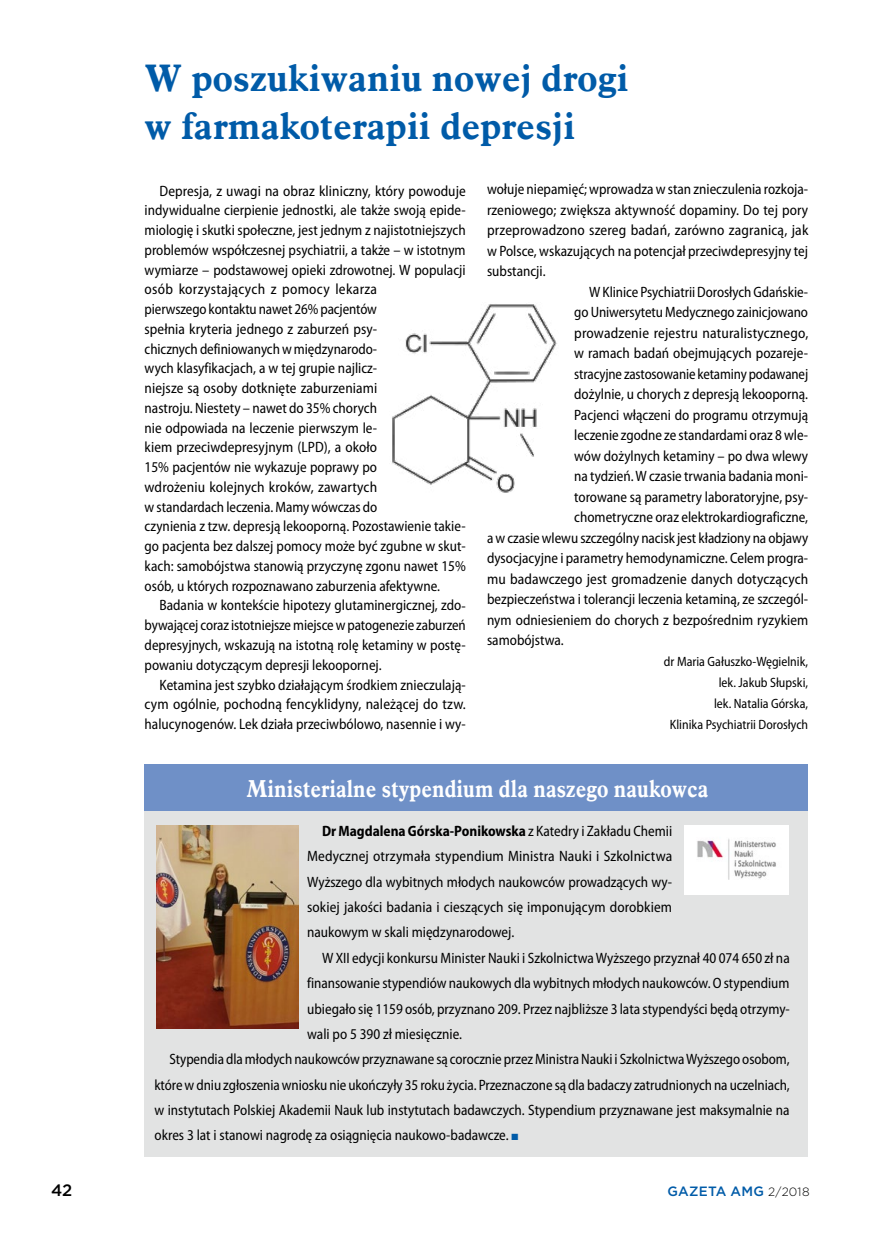
<style>
.page{position:relative;width:872px;height:1234px;background:#fff}
.page>*{position:absolute;margin:0;border:0;box-sizing:border-box;transform-origin:0 0}
.t1{font:700 37.5px/48px "Aldine 721 EU";letter-spacing:.005em;color:#005ba8}
.t2{font:700 24px "Aldine 721 EU";letter-spacing:.005em;color:#fff;scale:.88 1}
.t3{font:500 16.5px "Gotham";color:#000}
.t4{font:semi-condensed 15px/19.8px "Myriad Pro";color:#000;text-align:justify;scale:.96 1}
.t5{font:semi-condensed 15px/19.8px "Myriad Pro";color:#000}
.t6{font:semi-condensed 15px "Myriad Pro";color:#000;scale:.95 1}
.t7{font:semi-condensed 15px "Myriad Pro";color:#000;scale:.94 1}
.t8{font:semi-condensed 13.5px/21px "Myriad Pro";color:#000;text-align:right;scale:.96 1}
.t9{font:500 13.5px "Gotham";letter-spacing:.015em;color:#005ba8}
.s1{font-weight:700}
.s2{color:#005ba8}
.s3{font-weight:300;font-size:12px;color:#000}
</style>
<div class="page">
<img style="left:392px;top:304px;width:165px;height:189px">
<div style="left:145px;top:764px;width:663px;height:393px;background:#e2e3e3"></div>
<div style="left:145px;top:764px;width:663px;height:46px;background:#6f90c7"></div>
<img style="left:687px;top:827px;width:99px;height:65px">
<div style="left:685px;top:825px;width:103px;height:69px;border:1px solid #fff"></div>
<img style="left:156px;top:825px;width:143px;height:203px">
<h1 class="t1" style="left:145px;top:54px;width:485px">W poszukiwaniu nowej drogi w farmakoterapii depresji</h1>
<p class="t4" style="left:487px;top:179px;width:336px">wołuje niepamięć; wprowadza w stan znieczulenia rozkoja-</p>
<p class="t5" style="left:487px;top:199px;width:323px">rzeniowego; zwiększa aktywność dopaminy. Do tej pory</p>
<p class="t5" style="left:487px;top:220px;width:323px">przeprowadzono szereg badań, zarówno zagranicą, jak</p>
<p class="t4" style="left:487px;top:240px;width:336px">w Polsce, wskazujących na potencjał przeciwdepresyjny tej</p>
<p class="t4" style="left:487px;top:261px;width:63px">substancji.</p>
<p class="t6" style="left:589px;top:282px;width:232px">W Klinice Psychiatrii Dorosłych Gdańskie-</p>
<p class="t6" style="left:574px;top:303px;width:248px">go Uniwersytetu Medycznego zainicjowano</p>
<p class="t5" style="left:574px;top:322px;width:236px">prowadzenie rejestru naturalistycznego,</p>
<p class="t4" style="left:574px;top:343px;width:245px">w ramach badań obejmujących pozareje-</p>
<p class="t7" style="left:574px;top:364px;width:250px">stracyjne zastosowanie ketaminy podawanej</p>
<p class="t4" style="left:574px;top:384px;width:245px">dożylnie, u chorych z depresją lekooporną.</p>
<p class="t4" style="left:574px;top:404px;width:245px">Pacjenci włączeni do programu otrzymują</p>
<p class="t4" style="left:574px;top:425px;width:245px">leczenie zgodne ze standardami oraz 8 wle-</p>
<p class="t4" style="left:574px;top:445px;width:245px">wów dożylnych ketaminy – po dwa wlewy</p>
<p class="t4" style="left:574px;top:466px;width:245px">na tydzień. W czasie trwania badania moni-</p>
<p class="t4" style="left:574px;top:486px;width:245px">torowane są parametry laboratoryjne, psy-</p>
<p class="t4" style="left:574px;top:507px;width:245px">chometryczne oraz elektrokardiograficzne,</p>
<p class="t6" style="left:487px;top:528px;width:340px">a w czasie wlewu szczególny nacisk jest kładziony na objawy</p>
<p class="t4" style="left:487px;top:548px;width:336px">dysocjacyjne i parametry hemodynamiczne. Celem progra-</p>
<p class="t5" style="left:487px;top:568px;width:323px">mu badawczego jest gromadzenie danych dotyczących</p>
<p class="t4" style="left:487px;top:589px;width:336px">bezpieczeństwa i tolerancji leczenia ketaminą, ze szczegól-</p>
<p class="t4" style="left:487px;top:609px;width:336px">nym odniesieniem do chorych z bezpośrednim ryzykiem</p>
<p class="t4" style="left:487px;top:629px;width:82px">samobójstwa.</p>
<p class="t8" style="left:664px;top:650px;width:152px">dr Maria Gałuszko-Węgielnik, lek. Jakub Słupski,<br>lek. Natalia Górska,<br>Klinika Psychiatrii Dorosłych</p>
<p class="t5" style="left:145px;top:180px;width:323px;text-indent:15px">Depresja, z uwagi na obraz kliniczny, który powoduje indywidualne cierpienie jednostki, ale także swoją epide&shy;miologię i skutki społeczne, jest jednym z najistotniejszych problemów współczesnej psychiatrii, a także – w istotnym wymiarze – podstawowej opieki zdrowotnej. W populacji osób korzystających z pomocy lekarza<br>pierwszego kontaktu nawet 26% pacjentów<br>spełnia kryteria jednego z zaburzeń psy-<br>chicznych definiowanych w międzynarodo-<br>wych klasyfikacjach, a w tej grupie najlicz-<br>niejsze są osoby dotknięte zaburzeniami<br>nastroju. Niestety – nawet do 35% chorych<br>nie odpowiada na leczenie pierwszym le-<br>kiem przeciwdepresyjnym (LPD), a około<br>15% pacjentów nie wykazuje poprawy po<br>wdrożeniu kolejnych kroków, zawartych<br>w standardach leczenia. Mamy wówczas do<br>czynienia z tzw. depresją lekooporną. Pozostawienie takie&shy;go pacjenta bez dalszej pomocy może być zgubne w skut&shy;kach: samobójstwa stanowią przyczynę zgonu nawet 15% osób, u których rozpoznawano zaburzenia afektywne.</p>
<p class="t4" style="left:145px;top:595px;width:336px;text-indent:15px">Badania w kontekście hipotezy glutaminergicznej, zdo&shy;bywającej coraz istotniejsze miejsce w patogenezie zaburzeń depresyjnych, wskazują na istotną rolę ketaminy w postę&shy;powaniu dotyczącym depresji lekoopornej.</p>
<p class="t4" style="left:145px;top:674px;width:336px;text-indent:15px">Ketamina jest szybko działającym środkiem znieczulają&shy;cym ogólnie, pochodną fencyklidyny, należącej do tzw. halucynogenów. Lek działa przeciwbólowo, nasennie i wy-</p>
<h2 class="t2" style="left:246px;top:773px;width:526px">Ministerialne stypendium dla naszego naukowca</h2>
<p class="t4" style="left:307px;top:818px;width:382px;line-height:25.3px;text-indent:15px"><span class="s1">Dr Magdalena Górska-Ponikowska</span> z Katedry i Zakładu Chemii Medycznej otrzymała stypendium Ministra Nauki i Szkolnictwa Wyższego dla wybitnych młodych naukowców prowadzących wy&shy;sokiej jakości badania i cieszących się imponującym dorobkiem naukowym w skali międzynarodowej.</p>
<p class="t4" style="left:322px;top:947px;width:489px">W XII edycji konkursu Minister Nauki i Szkolnictwa Wyższego przyznał 40 074 650 zł na</p>
<p class="t6" style="left:307px;top:973px;width:509px">finansowanie stypendiów naukowych dla wybitnych młodych naukowców. O stypendium</p>
<p class="t4" style="left:307px;top:998px;width:504px">ubiegało się 1159 osób, przyznano 209. Przez najbliższe 3 lata stypendyści będą otrzymy-</p>
<p class="t4" style="left:307px;top:1023px;width:163px">wali po 5 390 zł miesięcznie.</p>
<p class="t6" style="left:169px;top:1049px;width:654px">Stypendia dla młodych naukowców przyznawane są corocznie przez Ministra Nauki i Szkolnictwa Wyższego osobom,</p>
<p class="t6" style="left:154px;top:1075px;width:670px">które w dniu zgłoszenia wniosku nie ukończyły 35 roku życia. Przeznaczone są dla badaczy zatrudnionych na uczelniach,</p>
<p class="t4" style="left:154px;top:1099px;width:663px">w instytutach Polskiej Akademii Nauk lub instytutach badawczych. Stypendium przyznawane jest maksymalnie na</p>
<p class="t4" style="left:154px;top:1124px;width:380px">okres 3 lat i stanowi nagrodę za osiągnięcia naukowo-badawcze. <span class="s2">■</span></p>
<p class="t3" style="left:51px;top:1179px;width:23px">42</p>
<p class="t9" style="left:667px;top:1182px;width:144px">GAZETA AMG <span class="s3">2/2018</span></p>
</div>
